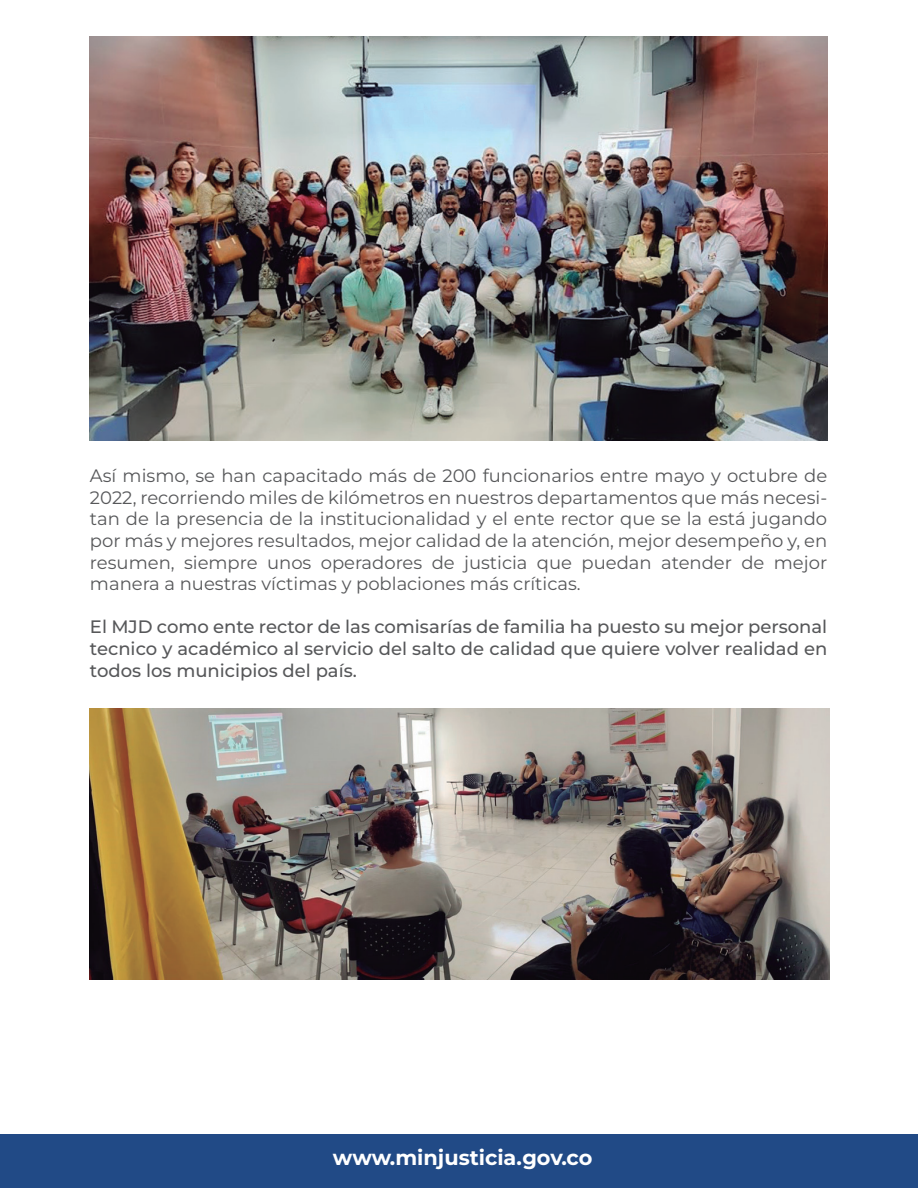
<style>
.page{position:relative;width:918px;height:1188px;background:#fff}
.page>*{position:absolute;margin:0;border:0;box-sizing:border-box;transform-origin:0 0}
.t1{font:700 20.85px "Montserrat";color:#fff}
.t2{font:18px/21.6px "Montserrat";color:#57585a;text-align:justify}
.t3{font:500 18px/21.6px "Montserrat";color:#57585a;text-align:justify}
</style>
<div class="page">
<div style="left:0;top:1134px;width:918px;height:54px;background:#214a86"></div>
<img style="left:90px;top:37px;width:737px;height:404px">
<img style="left:90px;top:708px;width:740px;height:271px">
<p class="t2" style="left:90px;top:465px;width:739px">Así mismo, se han capacitado más de 200 funcionarios entre mayo y octubre de 2022, recorriendo miles de kilómetros en nuestros departamentos que más necesi&shy;tan de la presencia de la institucionalidad y el ente rector que se la está jugando por más y mejores resultados, mejor calidad de la atención, mejor desempeño y, en resumen, siempre unos operadores de justicia que puedan atender de mejor manera a nuestras víctimas y poblaciones más críticas.</p>
<p class="t3" style="left:90px;top:616px;width:739px">El MJD como ente rector de las comisarías de familia ha puesto su mejor personal tecnico y académico al servicio del salto de calidad que quiere volver realidad en todos los municipios del país.</p>
<p class="t1" style="left:333px;top:1144px;width:261px">www.minjusticia.gov.co</p>
</div>
